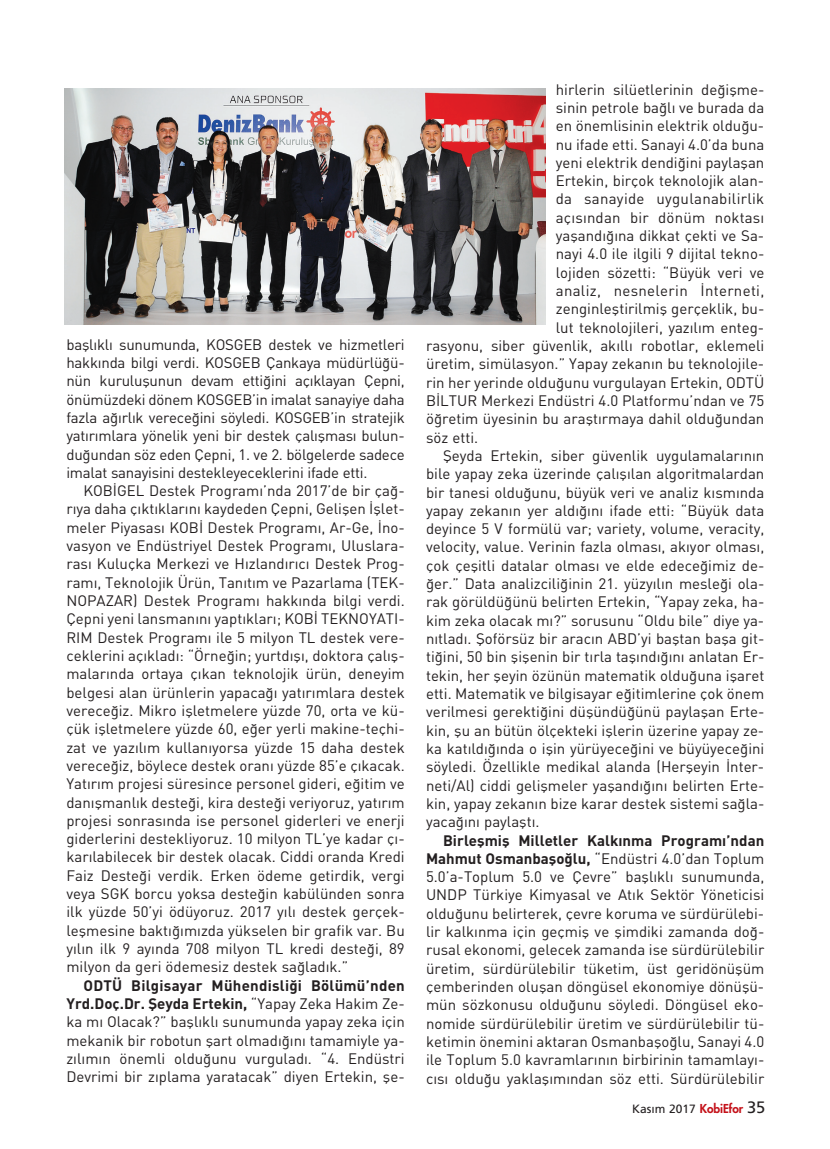
<style>
.page{position:relative;width:830px;height:1149px;background:#fff}
.page>*{position:absolute;margin:0;border:0;box-sizing:border-box;transform-origin:0 0}
.t1{font:15px "DINT";color:#231f20}
.t2{font:15px "DINT Bold";letter-spacing:.005em;color:#231f20}
.t3{font:15px "DINT";letter-spacing:.02em;color:#231f20}
.t4{font:12px "Frutiger Normal Tr";color:#231f20}
.s1{font-family:"DINT"}
.s2{font-family:"DINT Bold"}
.s3{font-family:"Futura Heavy Turk";color:#c4121a}
.s4{font-size:16.5px}
</style>
<div class="page">
<img style="left:65px;top:88px;width:480px;height:236px">
<p class="t1" style="left:66px;top:339px;width:339px">bafll›kl› sunumunda, KOSGEB destek ve hizmetleri</p>
<p class="t1" style="left:66px;top:357px;width:339px">hakk›nda bilgi verdi. KOSGEB Çankaya müdürlü¤ü-</p>
<p class="t1" style="left:66px;top:375px;width:339px">nün kuruluflunun devam etti¤ini aç›klayan Çepni,</p>
<p class="t1" style="left:66px;top:394px;width:339px">önümüzdeki dönem KOSGEB’in imalat sanayiye daha</p>
<p class="t1" style="left:66px;top:412px;width:339px">fazla a¤›rl›k verece¤ini söyledi. KOSGEB’in stratejik</p>
<p class="t1" style="left:66px;top:430px;width:339px">yat›r›mlara yönelik yeni bir destek çal›flmas› bulun-</p>
<p class="t1" style="left:66px;top:448px;width:339px">du¤undan söz eden Çepni, 1. ve 2. bölgelerde sadece</p>
<p class="t1" style="left:66px;top:467px;width:302px">imalat sanayisini destekleyeceklerini ifade etti.</p>
<p class="t1" style="left:83px;top:485px;width:322px">KOB‹GEL Destek Program›’nda 2017’de bir ça¤-</p>
<p class="t1" style="left:66px;top:503px;width:339px">r›ya daha ç›kt›klar›n› kaydeden Çepni, Geliflen ‹fllet-</p>
<p class="t1" style="left:66px;top:522px;width:340px">meler Piyasas› KOB‹ Destek Program›, Ar-Ge, ‹no-</p>
<p class="t1" style="left:66px;top:540px;width:339px">vasyon ve Endüstriyel Destek Program›, Uluslara-</p>
<p class="t1" style="left:66px;top:558px;width:340px">ras› Kuluçka Merkezi ve H›zland›r›c› Destek Prog-</p>
<p class="t1" style="left:66px;top:577px;width:340px">ram›, Teknolojik Ürün, Tan›t›m ve Pazarlama (TEK-</p>
<p class="t1" style="left:66px;top:595px;width:340px">NOPAZAR) Destek Program› hakk›nda bilgi verdi.</p>
<p class="t1" style="left:66px;top:613px;width:340px">Çepni yeni lansman›n› yapt›klar›; KOB‹ TEKNOYATI-</p>
<p class="t1" style="left:66px;top:631px;width:339px">RIM Destek Program› ile 5 milyon TL destek vere-</p>
<p class="t1" style="left:66px;top:650px;width:340px">ceklerini aç›klad›: “Örne¤in; yurtd›fl›, doktora çal›fl-</p>
<p class="t1" style="left:66px;top:668px;width:339px">malar›nda ortaya ç›kan teknolojik ürün, deneyim</p>
<p class="t1" style="left:66px;top:686px;width:340px">belgesi alan ürünlerin yapaca¤› yat›r›mlara destek</p>
<p class="t1" style="left:66px;top:705px;width:339px">verece¤iz. Mikro iflletmelere yüzde 70, orta ve kü-</p>
<p class="t1" style="left:66px;top:723px;width:340px">çük iflletmelere yüzde 60, e¤er yerli makine-teçhi-</p>
<p class="t1" style="left:66px;top:741px;width:339px">zat ve yaz›l›m kullan›yorsa yüzde 15 daha destek</p>
<p class="t1" style="left:66px;top:760px;width:340px">verece¤iz, böylece destek oran› yüzde 85’e ç›kacak.</p>
<p class="t1" style="left:66px;top:778px;width:340px">Yat›r›m projesi süresince personel gideri, e¤itim ve</p>
<p class="t1" style="left:66px;top:796px;width:340px">dan›flmanl›k deste¤i, kira deste¤i veriyoruz, yat›r›m</p>
<p class="t1" style="left:66px;top:814px;width:339px">projesi sonras›nda ise personel giderleri ve enerji</p>
<p class="t1" style="left:66px;top:833px;width:340px">giderlerini destekliyoruz. 10 milyon TL’ye kadar ç›-</p>
<p class="t1" style="left:66px;top:851px;width:340px">kar›labilecek bir destek olacak. Ciddi oranda Kredi</p>
<p class="t1" style="left:66px;top:869px;width:339px">Faiz Deste¤i verdik. Erken ödeme getirdik, vergi</p>
<p class="t1" style="left:66px;top:888px;width:339px">veya SGK borcu yoksa deste¤in kabülünden sonra</p>
<p class="t1" style="left:66px;top:906px;width:340px">ilk yüzde 50’yi ödüyoruz. 2017 y›l› destek gerçek-</p>
<p class="t1" style="left:66px;top:924px;width:340px">leflmesine bakt›¤›m›zda yükselen bir grafik var. Bu</p>
<p class="t1" style="left:66px;top:943px;width:340px">y›l›n ilk 9 ay›nda 708 milyon TL kredi deste¤i, 89</p>
<p class="t1" style="left:66px;top:961px;width:283px">milyon da geri ödemesiz destek sa¤lad›k.”</p>
<p class="t2" style="left:83px;top:979px;width:322px">ODTÜ Bilgisayar Mühendisli¤i Bölümü’nden</p>
<p class="t2" style="left:66px;top:997px;width:339px">Yrd.Doç.Dr. fieyda Ertekin, <span class="s1">“Yapay Zeka Hakim Ze-</span></p>
<p class="t1" style="left:66px;top:1016px;width:340px">ka m› Olacak?” bafll›kl› sunumunda yapay zeka için</p>
<p class="t1" style="left:66px;top:1034px;width:339px">mekanik bir robotun flart olmad›¤›n› tamamiyle ya-</p>
<p class="t1" style="left:66px;top:1052px;width:339px">z›l›m›n önemli oldu¤unu vurgulad›. “4. Endüstri</p>
<p class="t1" style="left:66px;top:1071px;width:340px">Devrimi bir z›plama yaratacak” diyen Ertekin, fle-</p>
<p class="t1" style="left:555px;top:84px;width:210px">hirlerin silüetlerinin de¤iflme-</p>
<p class="t1" style="left:555px;top:102px;width:210px">sinin petrole ba¤l› ve burada da</p>
<p class="t1" style="left:555px;top:120px;width:210px">en önemlisinin elektrik oldu¤u-</p>
<p class="t1" style="left:555px;top:139px;width:210px">nu ifade etti. Sanayi 4.0’da buna</p>
<p class="t1" style="left:555px;top:157px;width:210px">yeni elektrik dendi¤ini paylaflan</p>
<p class="t1" style="left:555px;top:175px;width:210px">Ertekin, birçok teknolojik alan-</p>
<p class="t3" style="left:555px;top:194px;width:210px">da sanayide uygulanabilirlik</p>
<p class="t1" style="left:555px;top:212px;width:210px">aç›s›ndan bir dönüm noktas›</p>
<p class="t1" style="left:555px;top:230px;width:210px">yafland›¤›na dikkat çekti ve Sa-</p>
<p class="t1" style="left:555px;top:249px;width:210px">nayi 4.0 ile ilgili 9 dijital tekno-</p>
<p class="t1" style="left:555px;top:267px;width:210px">lojiden sözetti: “Büyük veri ve</p>
<p class="t3" style="left:555px;top:285px;width:210px">analiz, nesnelerin ‹nterneti,</p>
<p class="t1" style="left:555px;top:303px;width:210px">zenginlefltirilmifl gerçeklik, bu-</p>
<p class="t1" style="left:555px;top:322px;width:210px">lut teknolojileri, yaz›l›m enteg-</p>
<p class="t1" style="left:426px;top:340px;width:340px">rasyonu, siber güvenlik, ak›ll› robotlar, eklemeli</p>
<p class="t1" style="left:426px;top:358px;width:339px">üretim, simülasyon.” Yapay zekan›n bu teknolojile-</p>
<p class="t1" style="left:426px;top:377px;width:339px">rin her yerinde oldu¤unu vurgulayan Ertekin, ODTÜ</p>
<p class="t1" style="left:426px;top:395px;width:340px">B‹LTUR Merkezi Endüstri 4.0 Platformu’ndan ve 75</p>
<p class="t1" style="left:426px;top:413px;width:339px">ö¤retim üyesinin bu araflt›rmaya dahil oldu¤undan</p>
<p class="t1" style="left:426px;top:432px;width:54px">söz etti.</p>
<p class="t1" style="left:443px;top:450px;width:323px">fieyda Ertekin, siber güvenlik uygulamalar›n›n</p>
<p class="t1" style="left:426px;top:468px;width:340px">bile yapay zeka üzerinde çal›fl›lan algoritmalardan</p>
<p class="t1" style="left:426px;top:486px;width:339px">bir tanesi oldu¤unu, büyük veri ve analiz k›sm›nda</p>
<p class="t1" style="left:426px;top:505px;width:340px">yapay zekan›n yer ald›¤›n› ifade etti: “Büyük data</p>
<p class="t1" style="left:426px;top:523px;width:339px">deyince 5 V formülü var; variety, volume, veracity,</p>
<p class="t1" style="left:426px;top:541px;width:339px">velocity, value. Verinin fazla olmas›, ak›yor olmas›,</p>
<p class="t1" style="left:426px;top:560px;width:340px">çok çeflitli datalar olmas› ve elde edece¤imiz de-</p>
<p class="t1" style="left:426px;top:578px;width:340px">¤er.” Data analizcili¤inin 21. yüzy›l›n mesle¤i ola-</p>
<p class="t1" style="left:426px;top:596px;width:340px">rak görüldü¤ünü belirten Ertekin, “Yapay zeka, ha-</p>
<p class="t1" style="left:426px;top:615px;width:339px">kim zeka olacak m›?” sorusunu “Oldu bile” diye ya-</p>
<p class="t1" style="left:426px;top:633px;width:340px">n›tlad›. fioförsüz bir arac›n ABD’yi bafltan bafla git-</p>
<p class="t1" style="left:426px;top:651px;width:340px">ti¤ini, 50 bin fliflenin bir t›rla tafl›nd›¤›n› anlatan Er-</p>
<p class="t1" style="left:426px;top:669px;width:339px">tekin, her fleyin özünün matematik oldu¤una iflaret</p>
<p class="t1" style="left:426px;top:688px;width:339px">etti. Matematik ve bilgisayar e¤itimlerine çok önem</p>
<p class="t1" style="left:426px;top:706px;width:340px">verilmesi gerekti¤ini düflündü¤ünü paylaflan Erte-</p>
<p class="t1" style="left:426px;top:724px;width:339px">kin, flu an bütün ölçekteki ifllerin üzerine yapay ze-</p>
<p class="t1" style="left:426px;top:743px;width:340px">ka kat›ld›¤›nda o iflin yürüyece¤ini ve büyüyece¤ini</p>
<p class="t1" style="left:426px;top:761px;width:339px">söyledi. Özellikle medikal alanda (Herfleyin ‹nter-</p>
<p class="t1" style="left:426px;top:779px;width:340px">neti/Al) ciddi geliflmeler yafland›¤›n› belirten Erte-</p>
<p class="t1" style="left:426px;top:798px;width:340px">kin, yapay zekan›n bize karar destek sistemi sa¤la-</p>
<p class="t1" style="left:426px;top:816px;width:115px">yaca¤›n› paylaflt›.</p>
<p class="t2" style="left:443px;top:834px;width:322px">Birleflmifl Milletler Kalk›nma Program›’ndan</p>
<p class="t1" style="left:426px;top:852px;width:340px"><span class="s2">Mahmut Osmanbaflo¤lu,</span> “Endüstri 4.0’dan Toplum</p>
<p class="t1" style="left:426px;top:871px;width:339px">5.0’a-Toplum 5.0 ve Çevre” bafll›kl› sunumunda,</p>
<p class="t1" style="left:426px;top:889px;width:339px">UNDP Türkiye Kimyasal ve At›k Sektör Yöneticisi</p>
<p class="t1" style="left:426px;top:907px;width:339px">oldu¤unu belirterek, çevre koruma ve sürdürülebi-</p>
<p class="t1" style="left:426px;top:926px;width:340px">lir kalk›nma için geçmifl ve flimdiki zamanda do¤-</p>
<p class="t1" style="left:426px;top:944px;width:340px">rusal ekonomi, gelecek zamanda ise sürdürülebilir</p>
<p class="t1" style="left:426px;top:962px;width:339px">üretim, sürdürülebilir tüketim, üst geridönüflüm</p>
<p class="t1" style="left:426px;top:981px;width:339px">çemberinden oluflan döngüsel ekonomiye dönüflü-</p>
<p class="t1" style="left:426px;top:999px;width:339px">mün sözkonusu oldu¤unu söyledi. Döngüsel eko-</p>
<p class="t1" style="left:426px;top:1017px;width:340px">nomide sürdürülebilir üretim ve sürdürülebilir tü-</p>
<p class="t1" style="left:426px;top:1035px;width:339px">ketimin önemini aktaran Osmanbaflo¤lu, Sanayi 4.0</p>
<p class="t1" style="left:426px;top:1054px;width:340px">ile Toplum 5.0 kavramlar›n›n birbirinin tamamlay›-</p>
<p class="t1" style="left:426px;top:1072px;width:340px">c›s› oldu¤u yaklafl›m›ndan söz etti. Sürdürülebilir</p>
<p class="t4" style="left:632px;top:1104px;width:135px">Kas›m 2017 <span class="s3">KobiEfor</span> <span class="s4">35</span></p>
</div>
